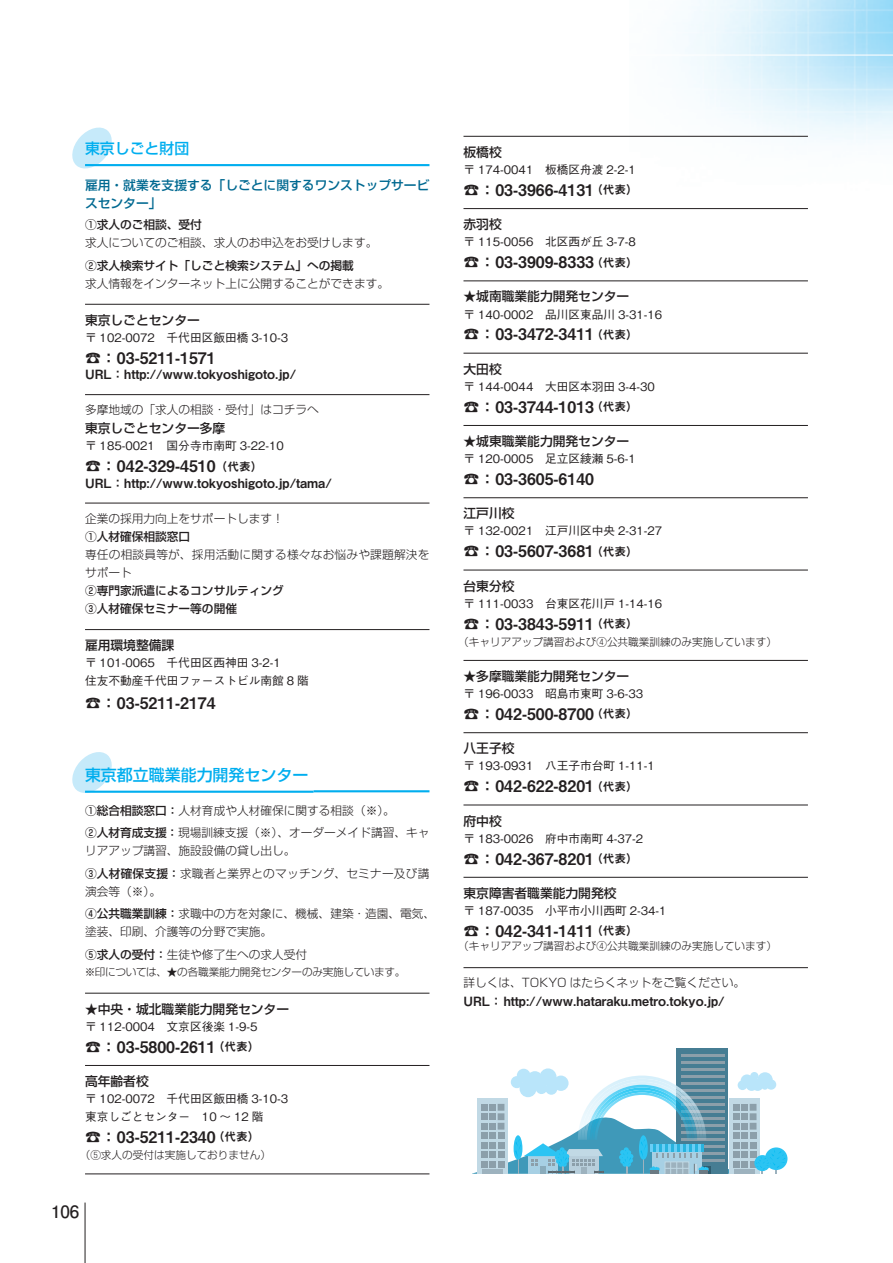
<style>
.page{position:relative;width:893px;height:1263px;background:#fff}
.page>*{position:absolute;margin:0;border:0;box-sizing:border-box;transform-origin:0 0}
.t1{font:700 16.95px "Futo Go B101 Pro";color:#231f20}
.t2{font:15.9px "Midashi Go Pro MB31";color:#231f20}
.機関小見出{font:500 15.9px "Shin Go Pro";color:#00aeef}
.機関小見出-2{font:500 14.85px "Shin Go Pro";color:#00aeef}
.t3{font:500 12.75px "Shin Go Pro";color:#231f20}
.t4{font:12.75px "Midashi Go Pro MB31";color:#231f20}
.t5{font:500 12.75px/18px "Shin Go Pro";color:#006991}
.t6{font:500 11.7px "Gothic BBB Pro";color:#231f20}
.t7{font:300 11.7px/18px "Shin Go Pro";color:#231f20}
.t8{font:500 11.7px "Shin Go Pro";color:#231f20}
.t9{font:300 10.65px "Shin Go Pro";color:#231f20}
.t10{font:300 10.65px "Shin Go Pro";letter-spacing:-.025em;color:#231f20}
.s1{font-size:11.7px}
.s2{font-weight:500}
.s3{font-family:"Midashi Go Pro MB31";font-weight:400}
</style>
<div class="page">
<img style="left:629px;top:0;width:264px;height:210px">
<hr style="left:213px;top:55px;width:680px;height:1px;background:#fff">
<hr style="left:85px;top:1202px;width:1px;height:61px;background:#231f20">
<svg style="left:72px;top:127px;width:42px;height:42px"></svg>
<svg style="left:72px;top:752px;width:42px;height:41px"></svg>
<hr style="left:85px;top:164px;width:344px;height:2px;background:#00aeef">
<hr style="left:85px;top:304px;width:344px;height:1px;background:#231f20">
<hr style="left:85px;top:394px;width:344px;height:1px;background:#231f20">
<hr style="left:85px;top:503px;width:344px;height:1px;background:#231f20">
<hr style="left:85px;top:629px;width:344px;height:1px;background:#231f20">
<hr style="left:85px;top:791px;width:229px;height:2px;background:#00aeef">
<hr style="left:314px;top:790px;width:115px;height:2px;background:#00aeef">
<hr style="left:85px;top:993px;width:344px;height:1px;background:#231f20">
<hr style="left:85px;top:1065px;width:344px;height:1px;background:#231f20">
<hr style="left:85px;top:1174px;width:344px;height:1px;background:#231f20">
<hr style="left:463px;top:136px;width:345px;height:1px;background:#231f20">
<hr style="left:463px;top:208px;width:345px;height:1px;background:#231f20">
<hr style="left:463px;top:281px;width:345px;height:1px;background:#231f20">
<hr style="left:463px;top:353px;width:345px;height:1px;background:#231f20">
<hr style="left:463px;top:425px;width:345px;height:1px;background:#231f20">
<hr style="left:463px;top:497px;width:345px;height:1px;background:#231f20">
<hr style="left:463px;top:570px;width:345px;height:1px;background:#231f20">
<hr style="left:463px;top:660px;width:345px;height:1px;background:#231f20">
<hr style="left:463px;top:732px;width:345px;height:1px;background:#231f20">
<hr style="left:463px;top:805px;width:345px;height:1px;background:#231f20">
<hr style="left:463px;top:877px;width:345px;height:1px;background:#231f20">
<hr style="left:463px;top:967px;width:345px;height:1px;background:#231f20">
<div style="left:517px;top:1069px;width:13px;height:13px;background:#b9e5fa;border-radius:50%"></div>
<div style="left:527px;top:1071px;width:16px;height:16px;background:#b9e5fa;border-radius:50%"></div>
<div style="left:539px;top:1068px;width:17px;height:17px;background:#b9e5fa;border-radius:50%"></div>
<div style="left:750px;top:1072px;width:8px;height:8px;background:#b9e5fa;border-radius:50%"></div>
<div style="left:741px;top:1074px;width:12px;height:13px;background:#e0f3fc;border-radius:50%"></div>
<svg style="left:757px;top:1072px;width:16px;height:15px"></svg>
<div style="left:677px;top:1048px;width:51px;height:126px;background:#467d93"></div>
<hr style="left:681px;top:1054px;width:44px;height:3px;background:#8c9faa">
<hr style="left:681px;top:1061px;width:44px;height:3px;background:#8c9faa">
<hr style="left:681px;top:1068px;width:44px;height:3px;background:#8c9faa">
<div style="left:765px;top:1147px;width:22px;height:23px;background:#2bc4f3;border-radius:50%"></div>
<svg style="left:473px;top:1075px;width:312px;height:99px"></svg>
<p class="機関小見出-2" style="left:85px;top:137px;width:106px">東京しごと財団</p>
<p class="t5" style="left:85px;top:174px;width:346px">雇用・就業を支援する「しごとに関するワンストップサービスセンター」</p>
<p class="t8" style="left:85px;top:215px;width:118px">①求人のご相談、受付</p>
<p class="t7" style="left:85px;top:232px;width:294px">求人についてのご相談、求人のお申込をお受けします。</p>
<p class="t8" style="left:85px;top:256px;width:270px">②求人検索サイト「しごと検索システム」への掲載</p>
<p class="t7" style="left:85px;top:273px;width:306px">求人情報をインターネット上に公開することができます。</p>
<p class="t3" style="left:85px;top:309px;width:116px">東京しごとセンター</p>
<p class="t6" style="left:85px;top:328px;width:205px">〒 102-0072　千代田区飯田橋 3-10-3</p>
<p class="t2" style="left:85px;top:345px;width:132px">☎：03-5211-1571</p>
<p class="t4" style="left:85px;top:364px;width:213px">URL：http://www.tokyoshigoto.jp/</p>
<p class="t7" style="left:85px;top:399px;width:235px">多摩地域の「求人の相談・受付」はコチラへ</p>
<p class="t3" style="left:85px;top:418px;width:142px">東京しごとセンター多摩</p>
<p class="t6" style="left:85px;top:437px;width:200px">〒 185-0021　国分寺市南町 3-22-10</p>
<p class="t2" style="left:85px;top:453px;width:179px">☎：042-329-4510<span class="s1">（代表）</span></p>
<p class="t4" style="left:85px;top:472px;width:248px">URL：http://www.tokyoshigoto.jp/tama/</p>
<p class="t7" style="left:85px;top:508px;width:200px">企業の採用力向上をサポートします！</p>
<p class="t8" style="left:85px;top:527px;width:107px">①人材確保相談窓口</p>
<p class="t7" style="left:85px;top:544px;width:346px">専任の相談員等が、採用活動に関する様々なお悩みや課題解決をサポート</p>
<p class="t8" style="left:85px;top:581px;width:200px">②専門家派遣によるコンサルティング</p>
<p class="t8" style="left:85px;top:599px;width:154px">③人材確保セミナー等の開催</p>
<p class="t3" style="left:85px;top:635px;width:91px">雇用環境整備課</p>
<p class="t6" style="left:85px;top:653px;width:197px">〒 101-0065　千代田区西神田 3-2-1</p>
<p class="t6" style="left:85px;top:671px;width:225px">住友不動産千代田ファーストビル南館 8 階</p>
<p class="t2" style="left:85px;top:690px;width:132px">☎：03-5211-2174</p>
<p class="機関小見出" style="left:85px;top:762px;width:225px">東京都立職業能力開発センター</p>
<p class="t7" style="left:85px;top:800px;width:311px"><span class="s2">①総合相談窓口</span><span class="s3">：</span>人材育成や人材確保に関する相談（※）。</p>
<p class="t7" style="left:85px;top:822px;width:346px"><span class="s2">②人材育成支援</span><span class="s3">：</span>現場訓練支援（※）、オーダーメイド講習、キャリアアップ講習、施設設備の貸し出し。</p>
<p class="t7" style="left:85px;top:863px;width:346px"><span class="s2">③人材確保支援</span><span class="s3">：</span>求職者と業界とのマッチング、セミナー及び講演会等（※）。</p>
<p class="t7" style="left:85px;top:903px;width:352px"><span class="s2">④公共職業訓練</span><span class="s3">：</span>求職中の方を対象に、機械、建築・造園、電気、塗装、印刷、介護等の分野で実施。</p>
<p class="t7" style="left:85px;top:944px;width:224px"><span class="s2">⑤求人の受付</span><span class="s3">：</span>生徒や修了生への求人受付</p>
<p class="t10" style="left:85px;top:963px;width:322px">※印については、★の各職業能力開発センターのみ実施しています。</p>
<p class="t3" style="left:85px;top:998px;width:206px">★中央・城北職業能力開発センター</p>
<p class="t6" style="left:85px;top:1017px;width:174px">〒 112-0004　文京区後楽 1-9-5</p>
<p class="t2" style="left:85px;top:1034px;width:176px">☎：03-5800-2611<span class="s1">（代表）</span></p>
<p class="t3" style="left:85px;top:1071px;width:65px">高年齢者校</p>
<p class="t6" style="left:85px;top:1089px;width:205px">〒 102-0072　千代田区飯田橋 3-10-3</p>
<p class="t6" style="left:85px;top:1107px;width:180px">東京しごとセンター　10 ～ 12 階</p>
<p class="t2" style="left:85px;top:1124px;width:176px">☎：03-5211-2340<span class="s1">（代表）</span></p>
<p class="t9" style="left:80px;top:1146px;width:193px">（⑤求人の受付は実施しておりません）</p>
<h1 class="t1" style="left:51px;top:1198px;width:30px">106</h1>
<p class="t3" style="left:463px;top:142px;width:40px">板橋校</p>
<p class="t6" style="left:463px;top:160px;width:174px">〒 174-0041　板橋区舟渡 2-2-1</p>
<p class="t2" style="left:463px;top:177px;width:176px">☎：03-3966-4131<span class="s1">（代表）</span></p>
<p class="t3" style="left:463px;top:214px;width:40px">赤羽校</p>
<p class="t6" style="left:463px;top:232px;width:174px">〒 115-0056　北区西が丘 3-7-8</p>
<p class="t2" style="left:463px;top:249px;width:176px">☎：03-3909-8333<span class="s1">（代表）</span></p>
<p class="t3" style="left:463px;top:286px;width:167px">★城南職業能力開発センター</p>
<p class="t6" style="left:463px;top:305px;width:200px">〒 140-0002　品川区東品川 3-31-16</p>
<p class="t2" style="left:463px;top:322px;width:176px">☎：03-3472-3411<span class="s1">（代表）</span></p>
<p class="t3" style="left:463px;top:358px;width:40px">大田校</p>
<p class="t6" style="left:463px;top:378px;width:193px">〒 144-0044　大田区本羽田 3-4-30</p>
<p class="t2" style="left:463px;top:394px;width:176px">☎：03-3744-1013<span class="s1">（代表）</span></p>
<p class="t3" style="left:463px;top:431px;width:167px">★城東職業能力開発センター</p>
<p class="t6" style="left:463px;top:449px;width:174px">〒 120-0005　足立区綾瀬 5-6-1</p>
<p class="t2" style="left:463px;top:466px;width:132px">☎：03-3605-6140</p>
<p class="t3" style="left:463px;top:503px;width:53px">江戸川校</p>
<p class="t6" style="left:463px;top:522px;width:200px">〒 132-0021　江戸川区中央 2-31-27</p>
<p class="t2" style="left:463px;top:538px;width:176px">☎：03-5607-3681<span class="s1">（代表）</span></p>
<p class="t3" style="left:463px;top:575px;width:53px">台東分校</p>
<p class="t6" style="left:463px;top:594px;width:200px">〒 111-0033　台東区花川戸 1-14-16</p>
<p class="t2" style="left:463px;top:611px;width:176px">☎：03-3843-5911<span class="s1">（代表）</span></p>
<p class="t9" style="left:458px;top:633px;width:320px">（キャリアアップ講習および④公共職業訓練のみ実施しています）</p>
<p class="t3" style="left:463px;top:666px;width:167px">★多摩職業能力開発センター</p>
<p class="t6" style="left:463px;top:684px;width:181px">〒 196-0033　昭島市東町 3-6-33</p>
<p class="t2" style="left:463px;top:701px;width:176px">☎：042-500-8700<span class="s1">（代表）</span></p>
<p class="t3" style="left:463px;top:738px;width:53px">八王子校</p>
<p class="t6" style="left:463px;top:757px;width:193px">〒 193-0931　八王子市台町 1-11-1</p>
<p class="t2" style="left:463px;top:773px;width:176px">☎：042-622-8201<span class="s1">（代表）</span></p>
<p class="t3" style="left:463px;top:810px;width:40px">府中校</p>
<p class="t6" style="left:463px;top:829px;width:181px">〒 183-0026　府中市南町 4-37-2</p>
<p class="t2" style="left:463px;top:846px;width:176px">☎：042-367-8201<span class="s1">（代表）</span></p>
<p class="t3" style="left:463px;top:882px;width:155px">東京障害者職業能力開発校</p>
<p class="t6" style="left:463px;top:901px;width:205px">〒 187-0035　小平市小川西町 2-34-1</p>
<p class="t2" style="left:463px;top:918px;width:176px">☎：042-341-1411<span class="s1">（代表）</span></p>
<p class="t9" style="left:458px;top:937px;width:320px">（キャリアアップ講習および④公共職業訓練のみ実施しています）</p>
<p class="t7" style="left:463px;top:972px;width:283px">詳しくは、TOKYO はたらくネットをご覧ください。</p>
<p class="t4" style="left:463px;top:991px;width:262px">URL： http://www.hataraku.metro.tokyo.jp/</p>
</div>
